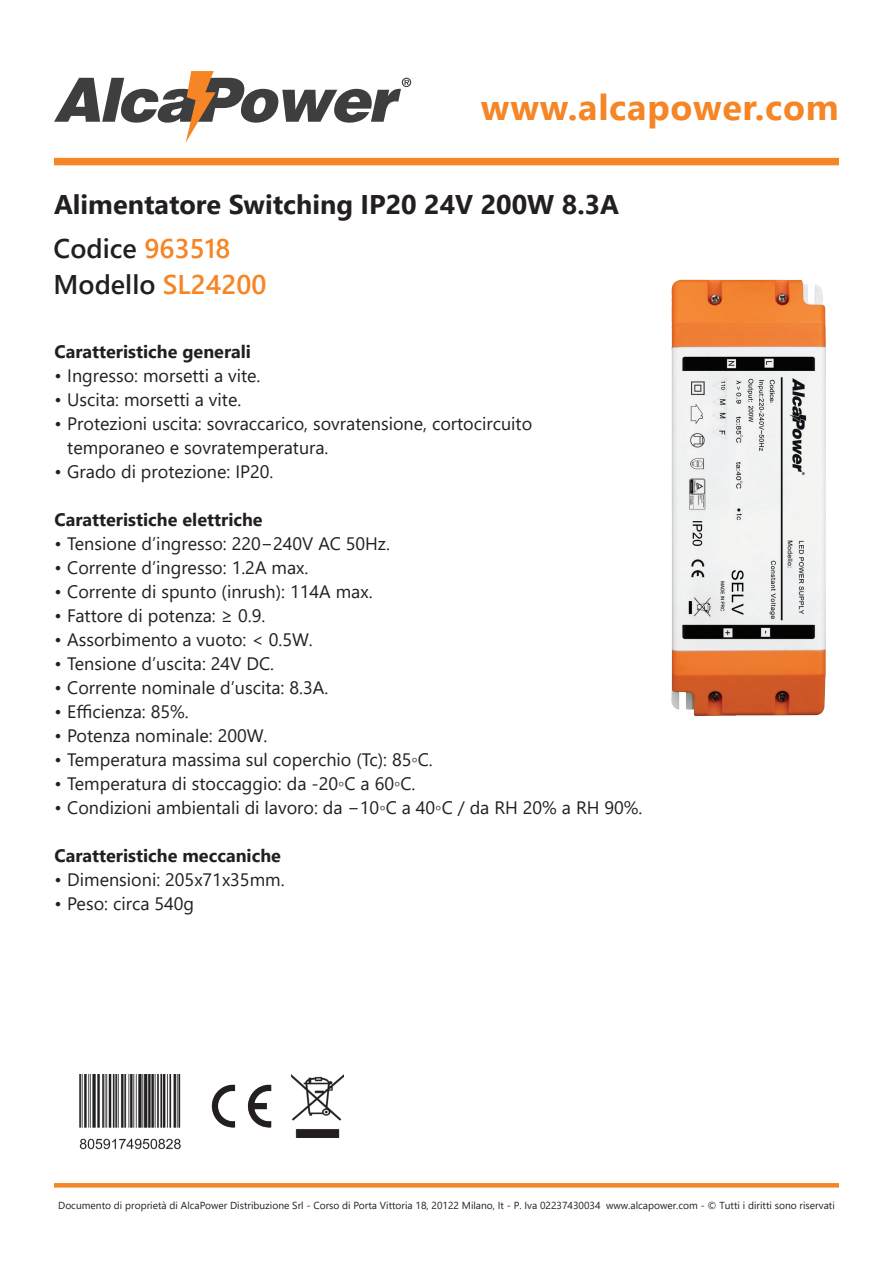
<style>
.page{position:relative;width:893px;height:1263px;background:#fff}
.page>*{position:absolute;margin:0;border:0;box-sizing:border-box;transform-origin:0 0}
.t1{font:700 36px "Segoe UI";letter-spacing:.02em;color:#f58525}
.t2{font:700 27px "Segoe UI";color:#231f20}
.t3{font:600 27px "Segoe UI";color:#231f20}
.t4{font:18px/24px "Segoe UI";color:#231f20}
.t5{font:700 18px "Segoe UI";color:#231f20}
.t6{font:10.2px "Segoe UI";color:#231f20}
.s1{color:#f58525}
</style>
<div class="page">
<svg style="left:54px;top:71px;width:357px;height:72px"></svg>
<div style="left:54px;top:158px;width:785px;height:7px;background:#f58525"></div>
<svg style="left:54px;top:1183px;width:785px;height:4px;background:#f58729"></svg>
<img style="left:212px;top:1085px;width:59px;height:42px">
<img style="left:292px;top:1075px;width:51px;height:63px">
<img style="left:79px;top:1074px;width:102px;height:76px">
<img style="left:671px;top:279px;width:155px;height:437px">
<h1 class="t1" style="left:481px;top:73px;width:359px">www.alcapower.com</h1>
<p class="t2" style="left:54px;top:179px;width:567px">Alimentatore Switching IP20 24V 200W 8.3A</p>
<p class="t3" style="left:54px;top:223px;width:178px">Codice <span class="s1">963518</span></p>
<p class="t3" style="left:54px;top:259px;width:214px">Modello <span class="s1">SL24200</span></p>
<p class="t5" style="left:54px;top:334px;width:198px">Caratteristiche generali</p>
<p class="t4" style="left:54px;top:362px;width:208px">• Ingresso: morsetti a vite.</p>
<p class="t4" style="left:54px;top:386px;width:188px">• Uscita: morsetti a vite.</p>
<p class="t4" style="left:67px;top:410px;width:466px;text-indent:-13px">• Protezioni uscita: sovraccarico, sovratensione, cortocircuito temporaneo e sovratemperatura.</p>
<p class="t4" style="left:54px;top:458px;width:221px">• Grado di protezione: IP20.</p>
<p class="t5" style="left:54px;top:502px;width:210px">Caratteristiche elettriche</p>
<p class="t4" style="left:54px;top:530px;width:337px">• Tensione d’ingresso: 220−240V AC 50Hz.</p>
<p class="t4" style="left:54px;top:554px;width:255px">• Corrente d’ingresso: 1.2A max.</p>
<p class="t4" style="left:54px;top:578px;width:320px">• Corrente di spunto (inrush): 114A max.</p>
<p class="t4" style="left:54px;top:602px;width:212px">• Fattore di potenza: ≥ 0.9.</p>
<p class="t4" style="left:54px;top:626px;width:260px">• Assorbimento a vuoto: &lt; 0.5W.</p>
<p class="t4" style="left:54px;top:650px;width:221px">• Tensione d’uscita: 24V DC.</p>
<p class="t4" style="left:54px;top:674px;width:275px">• Corrente nominale d’uscita: 8.3A.</p>
<p class="t4" style="left:54px;top:698px;width:136px">• Efficienza: 85%.</p>
<p class="t4" style="left:54px;top:722px;width:215px">• Potenza nominale: 200W.</p>
<p class="t4" style="left:54px;top:746px;width:380px">• Temperatura massima sul coperchio (Tc): 85◦C.</p>
<p class="t4" style="left:54px;top:770px;width:362px">• Temperatura di stoccaggio: da -20◦C a 60◦C.</p>
<p class="t4" style="left:54px;top:794px;width:590px">• Condizioni ambientali di lavoro: da −10◦C a 40◦C / da RH 20% a RH 90%.</p>
<p class="t5" style="left:54px;top:838px;width:228px">Caratteristiche meccaniche</p>
<p class="t4" style="left:54px;top:866px;width:232px">• Dimensioni: 205x71x35mm.</p>
<p class="t4" style="left:54px;top:890px;width:141px">• Peso: circa 540g</p>
<p class="t6" style="left:58px;top:1196px;width:778px">Documento di proprietà di AlcaPower Distribuzione Srl - Corso di Porta Vittoria 18, 20122 Milano, It - P. Iva 02237430034 www.alcapower.com - © Tutti i diritti sono riservati</p>
</div>
